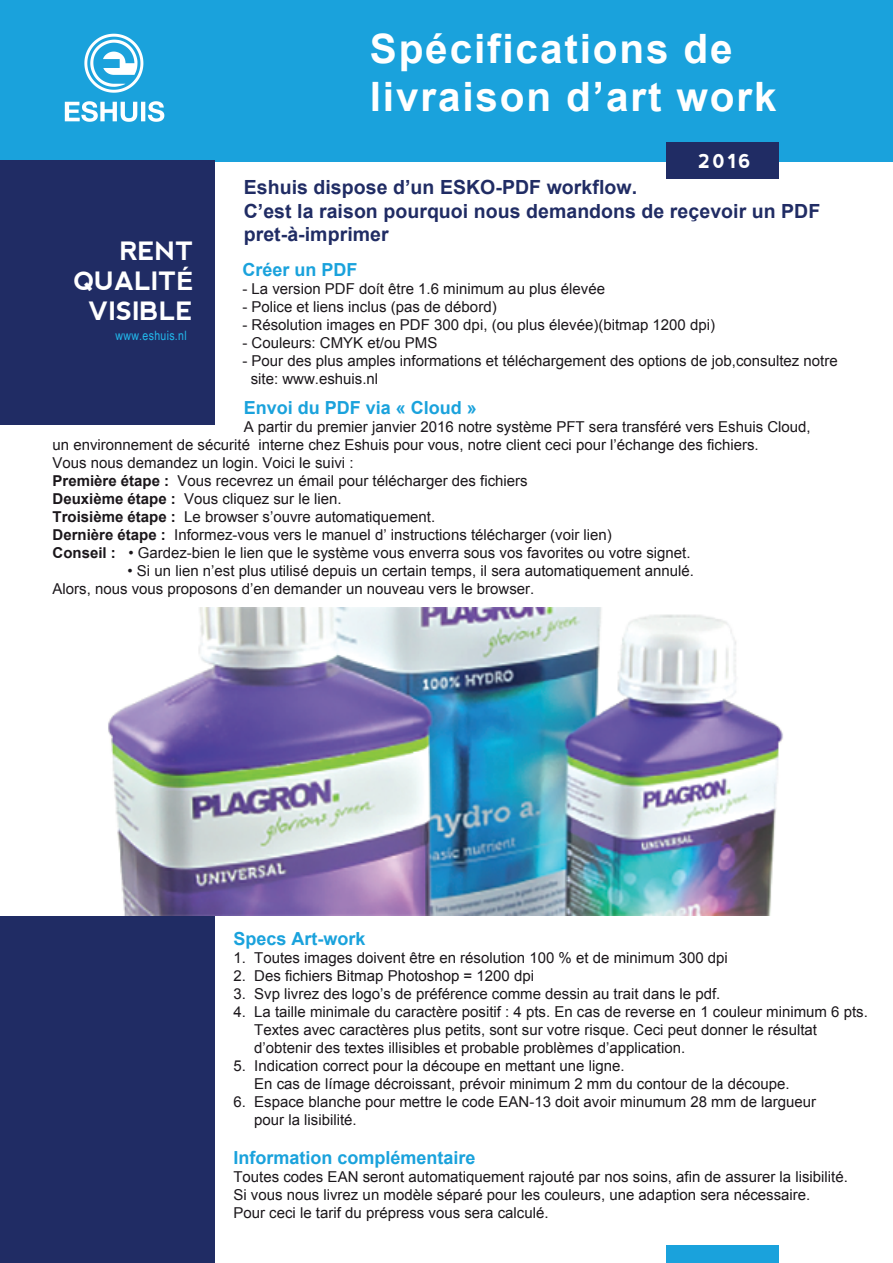
<style>
.page{position:relative;width:893px;height:1263px;background:#fff}
.page>*{position:absolute;margin:0;border:0;box-sizing:border-box;transform-origin:0 0}
.t1{font:700 40.5px/48px "Arial";letter-spacing:.045em;color:#fff}
.t2{font:700 25.35px/30.3px "nevis";color:#fff;text-align:right}
.t3{font:700 19.5px/23.4px "Arial";letter-spacing:.005em;color:#202c64}
.t4{font:700 19.35px "nevis";color:#fff}
.t5{font:700 18px "Arial";color:#1aa2dc}
.t6{font:15px/18px "Arial";color:#1b171b}
.t7{font:12.9px "Arial Narrow";letter-spacing:.025em;color:#22b8eb}
.s1{font-family:"Arial"}
.s2{font-weight:700}
</style>
<div class="page">
<div style="left:0;top:0;width:893px;height:162px;background:#1aa2dc"></div>
<div style="left:666px;top:142px;width:113px;height:37px;background:#202c64"></div>
<div style="left:666px;top:1246px;width:113px;height:17px;background:#1aa2dc"></div>
<svg style="left:84px;top:34px;width:59px;height:59px"></svg>
<svg style="left:65px;top:101px;width:99px;height:21px"></svg>
<div style="left:0;top:160px;width:214px;height:265px;background:#202c64"></div>
<div style="left:0;top:847px;width:214px;height:416px;background:#202c64"></div>
<img style="left:0;top:608px;width:783px;height:307px">
<h1 class="t1" style="left:370px;top:26px;width:408px">Spécifications de livraison d’art work</h1>
<h2 class="t2" style="left:74px;top:235px;width:121px">RENT<br>QUALIT<span class="s1">É<br></span>VISIBLE</h2>
<p class="t7" style="left:115px;top:326px;width:73px">www.eshuis.nl</p>
<p class="t4" style="left:698px;top:150px;width:55px">2016</p>
<h3 class="t3" style="left:244px;top:176px;width:578px">Eshuis dispose d’un ESKO-PDF workflow.<br>C’est la raison pourquoi nous demandons de reçevoir un PDF pret-à-imprimer</h3>
<p class="t5" style="left:242px;top:258px;width:117px">Créer un PDF</p>
<p class="t6" style="left:242px;top:280px;width:364px">- La version PDF doít être 1.6 minimum au plus élevée</p>
<p class="t6" style="left:242px;top:298px;width:256px">- Police et liens inclus (pas de débord)</p>
<p class="t6" style="left:242px;top:316px;width:474px">- Résolution images en PDF 300 dpi, (ou plus élevée)(bitmap 1200 dpi)</p>
<p class="t6" style="left:242px;top:334px;width:197px">- Couleurs: CMYK et/ou PMS</p>
<p class="t6" style="left:251px;top:352px;width:588px;text-indent:-8px">- Pour des plus amples informations et téléchargement des options de job,consultez notre site: www.eshuis.nl</p>
<p class="t5" style="left:244px;top:395px;width:235px">Envoi du PDF via « Cloud »</p>
<p class="t6" style="left:52px;top:417px;width:760px;text-indent:191px">A partir du premier janvier 2016 notre système PFT sera transféré vers Eshuis Cloud, un environnement de sécurité interne chez Eshuis pour vous, notre client ceci pour l’échange des fichiers.<br>Vous nous demandez un login. Voici le suivi :<br><span class="s2">Première étape :</span> Vous recevrez un émail pour télécharger des fichiers<br><span class="s2">Deuxième étape :</span> Vous cliquez sur le lien.<br><span class="s2">Troisième étape :</span> Le browser s’ouvre automatiquement.<br><span class="s2">Dernière étape :</span> Informez-vous vers le manuel d’ instructions télécharger (voir lien)<br><span class="s2">Conseil :</span> • Gardez-bien le lien que le système vous enverra sous vos favorites ou votre signet.</p>
<p class="t6" style="left:52px;top:562px;width:643px;text-indent:75px">• Si un lien n’est plus utilisé depuis un certain temps, il sera automatiquement annulé.<br>Alors, nous vous proposons d’en demander un nouveau vers le browser.</p>
<p class="t5" style="left:233px;top:926px;width:134px">Specs Art-work</p>
<p class="t6" style="left:233px;top:949px;width:496px">1. Toutes images doivent être en résolution 100 % et de minimum 300 dpi</p>
<p class="t6" style="left:233px;top:967px;width:302px">2. Des fichiers Bitmap Photoshop = 1200 dpi</p>
<p class="t6" style="left:233px;top:985px;width:488px">3. Svp livrez des logo’s de préférence comme dessin au trait dans le pdf.</p>
<p class="t6" style="left:254px;top:1003px;width:615px;text-indent:-21px">4. La taille minimale du caractère positif : 4 pts. En cas de reverse en 1 couleur minimum 6 pts.<br>Textes avec caractères plus petits, sont sur votre risque. Ceci peut donner le résultat d’obtenir des textes illisibles et probable problèmes d’application.</p>
<p class="t6" style="left:254px;top:1057px;width:537px;text-indent:-21px">5. Indication correct pour la découpe en mettant une ligne.<br>En cas de límage décroissant, prévoir minimum 2 mm du contour de la découpe.</p>
<p class="t6" style="left:254px;top:1093px;width:563px;text-indent:-21px">6. Espace blanche pour mettre le code EAN-13 doit avoir minumum 28 mm de largueur pour la lisibilité.</p>
<p class="t5" style="left:233px;top:1146px;width:244px">Information complémentaire</p>
<p class="t6" style="left:233px;top:1168px;width:616px">Toutes codes EAN seront automatiquement rajouté par nos soins, afin de assurer la lisibilité.<br>Si vous nous livrez un modèle séparé pour les couleurs, une adaption sera nécessaire.<br>Pour ceci le tarif du prépress vous sera calculé.</p>
</div>
